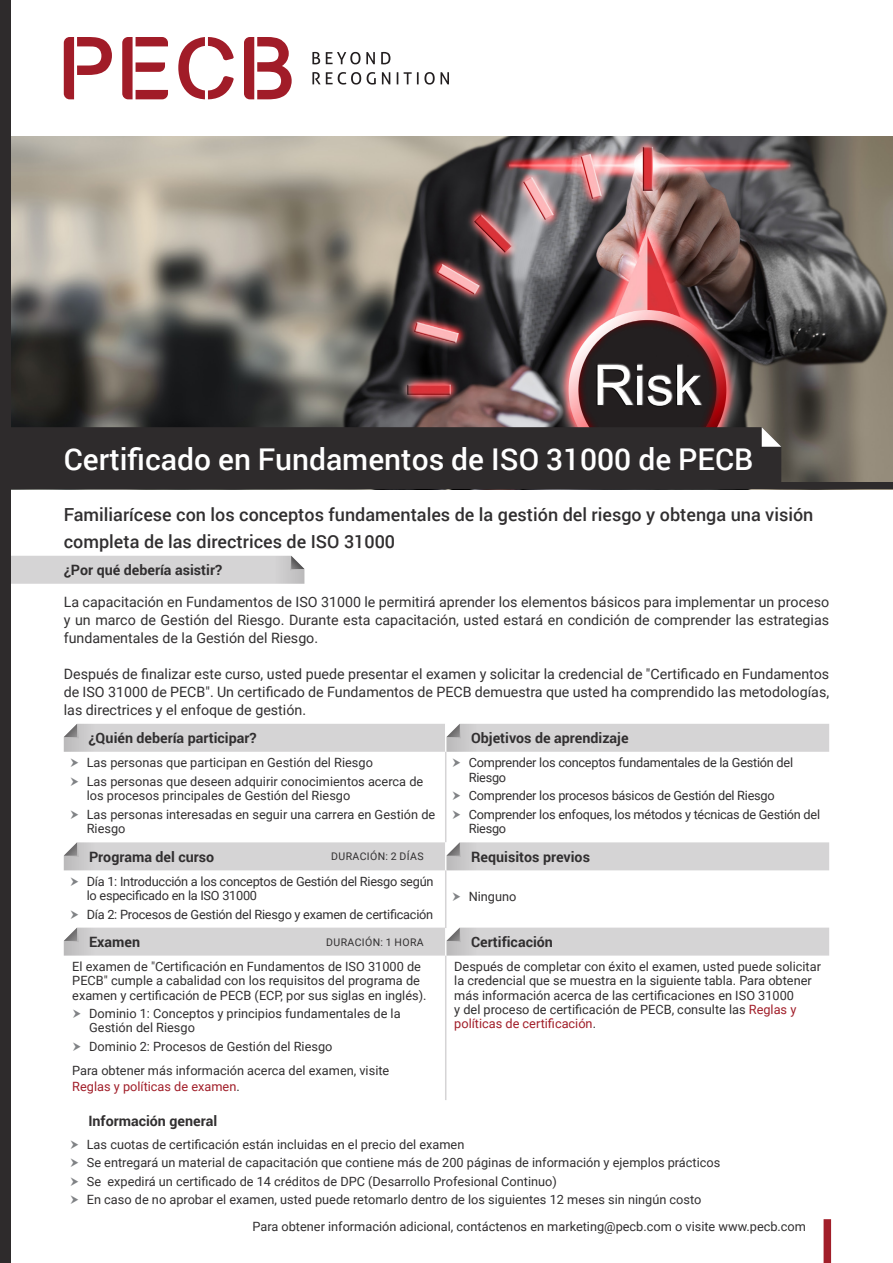
<style>
.page{position:relative;width:893px;height:1263px;background:#fff}
.page>*{position:absolute;margin:0;border:0;box-sizing:border-box;transform-origin:0 0}
.t1{font:500 30px "Roboto";color:#fff}
.t2{font:500 18px/27px "Roboto";color:#312f30}
.t3{font:14.25px/18px "Roboto";color:#312f30;text-align:justify}
.t4{font:700 14.25px "Roboto";color:#312f30}
.Bullet{font:12.75px/14.2px "Roboto";color:#312f30}
.Bullet-2{font:12.75px/14.2px "Roboto";letter-spacing:-.02em;color:#312f30}
.t5{font:10.5px "Roboto";letter-spacing:.035em;color:#312f30}
.s1{color:#a11e29}
</style>
<div class="page">
<img style="left:11px;top:136px;width:882px;height:346px">
<div style="left:824px;top:1219px;width:7px;height:44px;background:#a11e29"></div>
<svg style="left:11px;top:556px;width:293px;height:28px;background:#d3d2d3"></svg>
<hr style="left:445px;top:752px;width:1px;height:90px;background:#d5d4d5">
<hr style="left:445px;top:955px;width:1px;height:145px;background:#d5d4d5">
<hr style="left:445px;top:870px;width:1px;height:58px;background:#d5d4d5">
<svg style="left:64px;top:724px;width:765px;height:28px;background:#d4d3d4"></svg>
<svg style="left:64px;top:842px;width:765px;height:28px;background:#d4d3d4"></svg>
<svg style="left:64px;top:927px;width:765px;height:28px;background:#d4d3d4"></svg>
<div style="left:0;top:0;width:11px;height:1263px;background:#2e2b2c"></div>
<div style="left:11px;top:427px;width:770px;height:55px;background:#2e2b2c"></div>
<svg style="left:760px;top:427px;width:21px;height:22px"></svg>
<div style="left:0;top:482px;width:893px;height:7px;background:#2e2b2c"></div>
<svg style="left:64px;top:37px;width:48px;height:62px"></svg>
<svg style="left:122px;top:37px;width:46px;height:62px"></svg>
<svg style="left:178px;top:37px;width:56px;height:62px"></svg>
<svg style="left:244px;top:37px;width:48px;height:62px"></svg>
<svg style="left:312px;top:52px;width:8px;height:12px"></svg>
<svg style="left:326px;top:52px;width:49px;height:12px"></svg>
<svg style="left:381px;top:52px;width:9px;height:12px"></svg>
<svg style="left:312px;top:72px;width:49px;height:13px"></svg>
<svg style="left:367px;top:72px;width:9px;height:13px"></svg>
<svg style="left:382px;top:72px;width:8px;height:12px"></svg>
<svg style="left:397px;top:72px;width:1px;height:12px"></svg>
<svg style="left:404px;top:72px;width:45px;height:13px"></svg>
<p class="t1" style="left:64px;top:438px;width:691px">Certificado en Fundamentos de ISO 31000 de PECB</p>
<p class="t2" style="left:64px;top:500px;width:751px">Familiarícese con los conceptos fundamentales de la gestión del riesgo y obtenga una visión completa de las directrices de ISO 31000</p>
<p class="t4" style="left:64px;top:560px;width:160px">¿Por qué debería asistir?</p>
<p class="t3" style="left:64px;top:593px;width:767px">La capacitación en Fundamentos de ISO 31000 le permitirá aprender los elementos básicos para implementar un proceso y un marco de Gestión del Riesgo. Durante esta capacitación, usted estará en condición de comprender las estrategias fundamentales de la Gestión del Riesgo.</p>
<p class="t3" style="left:64px;top:665px;width:767px">Después de finalizar este curso, usted puede presentar el examen y solicitar la credencial de "Certificado en Fundamentos de ISO 31000 de PECB". Un certificado de Fundamentos de PECB demuestra que usted ha comprendido las metodologías, las directrices y el enfoque de gestión.</p>
<p class="t4" style="left:88px;top:728px;width:170px">¿Quién debería participar?</p>
<p class="t4" style="left:471px;top:728px;width:159px">Objetivos de aprendizaje</p>
<p class="Bullet" style="left:87px;top:755px;width:288px">Las personas que participan en Gestión del Riesgo</p>
<p class="Bullet" style="left:87px;top:774px;width:338px">Las personas que deseen adquirir conocimientos acerca de los procesos principales de Gestión del Riesgo</p>
<p class="Bullet" style="left:87px;top:806px;width:350px">Las personas interesadas en seguir una carrera en Gestión de<br>Riesgo</p>
<p class="Bullet-2" style="left:469px;top:755px;width:326px">Comprender los conceptos fundamentales de la Gestión del<br>Riesgo</p>
<p class="Bullet-2" style="left:469px;top:788px;width:307px">Comprender los procesos básicos de Gestión del Riesgo</p>
<p class="Bullet-2" style="left:469px;top:806px;width:353px">Comprender los enfoques, los métodos y técnicas de Gestión del<br>Riesgo</p>
<p class="t4" style="left:89px;top:847px;width:127px">Programa del curso</p>
<p class="t5" style="left:331px;top:849px;width:94px">DURACIÓN: 2 DÍAS</p>
<p class="t4" style="left:471px;top:847px;width:120px">Requisitos previos</p>
<p class="Bullet-2" style="left:87px;top:874px;width:348px">Día 1: Introducción a los conceptos de Gestión del Riesgo según lo especificado en la ISO 31000</p>
<p class="Bullet-2" style="left:87px;top:906px;width:348px">Día 2: Procesos de Gestión del Riesgo y examen de certificación</p>
<p class="Bullet" style="left:469px;top:888px;width:49px">Ninguno</p>
<p class="t4" style="left:89px;top:932px;width:53px">Examen</p>
<p class="t5" style="left:326px;top:934px;width:99px">DURACIÓN: 1 HORA</p>
<p class="t4" style="left:471px;top:932px;width:83px">Certificación</p>
<p class="Bullet" style="left:72px;top:959px;width:356px">El examen de "Certificación en Fundamentos de ISO 31000 de<br>PECB" cumple a cabalidad con los requisitos del programa de examen y certificación de PECB (ECP, por sus siglas en inglés).</p>
<p class="Bullet" style="left:89px;top:1006px;width:313px">Dominio 1: Conceptos y principios fundamentales de la<br>Gestión del Riesgo</p>
<p class="Bullet" style="left:89px;top:1039px;width:245px">Dominio 2: Procesos de Gestión del Riesgo</p>
<p class="Bullet" style="left:72px;top:1063px;width:319px;line-height:15.3px">Para obtener más información acerca del examen, visite<br><span class="s1">Reglas y políticas de examen</span>.</p>
<p class="t4" style="left:88px;top:1110px;width:130px">Información general</p>
<p class="Bullet" style="left:454px;top:959px;width:368px">Después de completar con éxito el examen, usted puede solicitar la credencial que se muestra en la siguiente tabla. Para obtener más información acerca de las certificaciones en ISO 31000<br>y del proceso de certificación de PECB, consulte las <span class="s1">Reglas y políticas de certificación</span>.</p>
<p class="Bullet" style="left:87px;top:1136px;width:379px">Las cuotas de certificación están incluidas en el precio del examen</p>
<p class="Bullet" style="left:87px;top:1155px;width:635px">Se entregará un material de capacitación que contiene más de 200 páginas de información y ejemplos prácticos</p>
<p class="Bullet" style="left:87px;top:1173px;width:472px">Se expedirá un certificado de 14 créditos de DPC (Desarrollo Profesional Continuo)</p>
<p class="Bullet" style="left:87px;top:1192px;width:616px">En caso de no aprobar el examen, usted puede retomarlo dentro de los siguientes 12 meses sin ningún costo</p>
<p class="Bullet" style="left:252px;top:1219px;width:555px">Para obtener información adicional, contáctenos en marketing@pecb.com o visite www.pecb.com</p>
</div>
